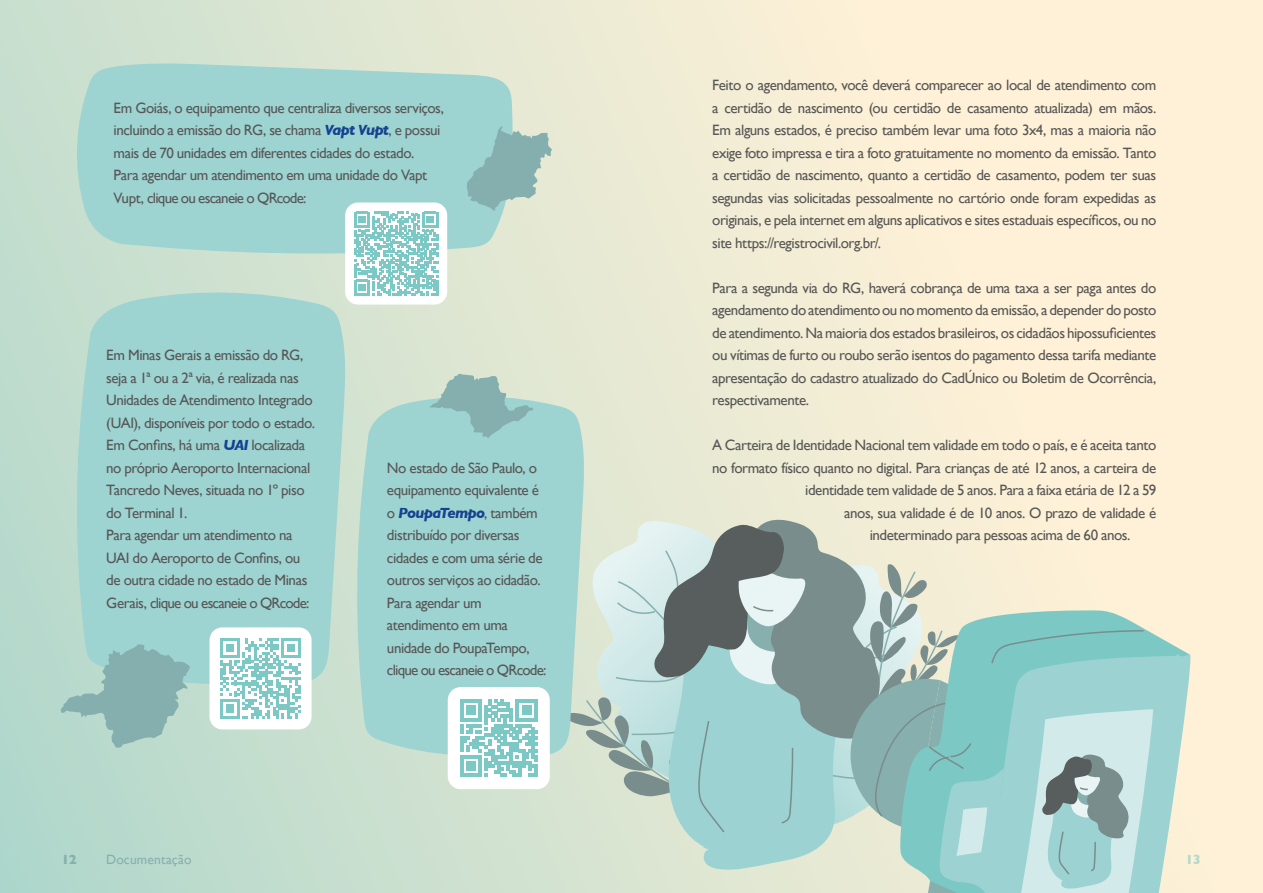
<style>
.page{position:relative;width:1263px;height:893px;background:#fff}
.page>*{position:absolute;margin:0;border:0;box-sizing:border-box;transform-origin:0 0}
.t1{font:15px/22.5px "Gill Sans";letter-spacing:-.03em;color:#575756}
.t2{font:13.5px "Gill Sans";letter-spacing:.015em;color:#87afae}
.t3{font:700 13.5px "Gill Sans";color:#87afae}
.t4{font:700 13.5px "Gill Sans";color:#b3d9cc}
.s1{font-weight:700;font-style:italic;color:#164190}
</style>
<div class="page">
<div style="left:0;top:0;width:1263px;height:893px;background:linear-gradient(to right,#bcdbcd,#fff5d9)"></div>
<svg style="left:1153px;top:654px;width:43px;height:239px;background:#c8e0d4"></svg>
<svg style="left:561px;top:514px;width:592px;height:379px;background:#b2cec6"></svg>
<svg style="left:74px;top:289px;width:273px;height:398px;background:#a1d4d0"></svg>
<svg style="left:354px;top:393px;width:231px;height:365px;background:#a3d4d0"></svg>
<svg style="left:73px;top:62px;width:442px;height:194px;background:#a3d4d1"></svg>
<svg style="left:467px;top:126px;width:85px;height:85px;background:#9fc3bd"></svg>
<svg style="left:61px;top:644px;width:129px;height:104px;background:#9bc3bd"></svg>
<svg style="left:429px;top:374px;width:104px;height:64px;background:#9fc6c1"></svg>
<div style="left:345px;top:203px;width:102px;height:102px;background:#fff;border-radius:13px"></div>
<svg style="left:354px;top:212px;width:84px;height:83px"></svg>
<div style="left:209px;top:627px;width:103px;height:102px;background:#fff;border-radius:13px"></div>
<svg style="left:221px;top:638px;width:80px;height:80px"></svg>
<div style="left:448px;top:687px;width:102px;height:102px;background:#fff;border-radius:13px"></div>
<svg style="left:460px;top:699px;width:77px;height:78px"></svg>
<p class="t1" style="left:114px;top:96px;width:332px">Em Goiás, o equipamento que centraliza diversos serviços, incluindo a emissão do RG, se chama <span class="s1">Vapt Vupt</span>, e possui mais de 70 unidades em diferentes cidades do estado.<br>Para agendar um atendimento em uma unidade do Vapt Vupt, clique ou escaneie o QRcode:</p>
<p class="t1" style="left:106px;top:344px;width:210px">Em Minas Gerais a emissão do RG, seja a 1ª ou a 2ª via, é realizada nas<br>Unidades de Atendimento Integrado (UAI), disponíveis por todo o estado.<br>Em Confins, há uma <span class="s1">UAI</span> localizada no próprio Aeroporto Internacional<br>Tancredo Neves, situada no 1º piso do Terminal 1.<br>Para agendar um atendimento na<br>UAI do Aeroporto de Confins, ou de outra cidade no estado de Minas<br>Gerais, clique ou escaneie o QRcode:</p>
<p class="t3" style="left:62px;top:849px;width:17px">12</p>
<p class="t2" style="left:106px;top:852px;width:87px">Documentação</p>
<p class="t1" style="left:387px;top:456px;width:161px">No estado de São Paulo, o equipamento equivalente é o <span class="s1">PoupaTempo</span>, também distribuído por diversas cidades e com uma série de outros serviços ao cidadão.<br>Para agendar um atendimento em uma unidade do PoupaTempo, clique ou escaneie o QRcode:</p>
<p class="t1" style="left:712px;top:74px;width:446px;text-align:justify">Feito o agendamento, você deverá comparecer ao local de atendimento com a certidão de nascimento (ou certidão de casamento atualizada) em mãos.<br>Em alguns estados, é preciso também levar uma foto 3x4, mas a maioria não exige foto impressa e tira a foto gratuitamente no momento da emissão. Tanto a certidão de nascimento, quanto a certidão de casamento, podem ter suas segundas vias solicitadas pessoalmente no cartório onde foram expedidas as originais, e pela internet em alguns aplicativos e sites estaduais específicos, ou no site https://registrocivil.org.br/.</p>
<p class="t1" style="left:712px;top:276px;width:446px;text-align:justify">Para a segunda via do RG, haverá cobrança de uma taxa a ser paga antes do agendamento do atendimento ou no momento da emissão, a depender do posto de atendimento. Na maioria dos estados brasileiros, os cidadãos hipossuficientes ou vítimas de furto ou roubo serão isentos do pagamento dessa tarifa mediante apresentação do cadastro atualizado do CadÚnico ou Boletim de Ocorrência, respectivamente.</p>
<p class="t1" style="left:712px;top:434px;width:445px">A Carteira de Identidade Nacional tem validade em todo o país, e é aceita tanto</p>
<p class="t1" style="left:712px;top:456px;width:446px">no formato físico quanto no digital. Para crianças de até 12 anos, a carteira de</p>
<p class="t1" style="left:805px;top:479px;width:352px">identidade tem validade de 5 anos. Para a faixa etária de 12 a 59</p>
<p class="t1" style="left:844px;top:501px;width:313px">anos, sua validade é de 10 anos. O prazo de validade é</p>
<p class="t1" style="left:870px;top:524px;width:262px">indeterminado para pessoas acima de 60 anos.</p>
<p class="t4" style="left:1185px;top:849px;width:17px">13</p>
</div>
